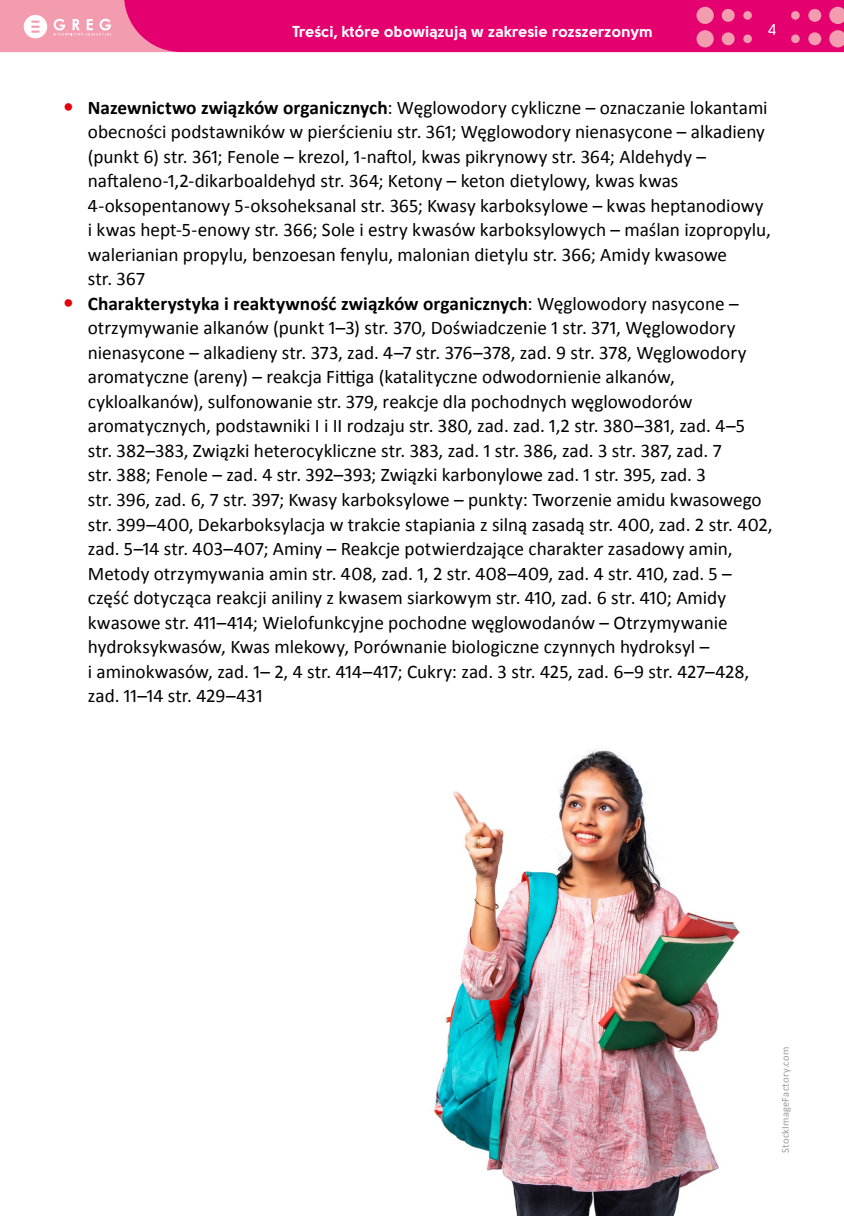
<style>
.page{position:relative;width:844px;height:1216px;background:#fff}
.page>*{position:absolute;margin:0;border:0;box-sizing:border-box;transform-origin:0 0}
.t1{font:19.25px/24.5px "Calibri";color:#000}
.t2{font:15.75px "Solomon Sans Bold";color:#fff}
.t3{font:15.75px "Solomon Sans Normal";color:#fff}
.t4{font:10.5px "Calibri";letter-spacing:.02em;color:#9c9c9d}
.s1{font-weight:700}
</style>
<div class="page">
<svg style="left:0;top:0;width:843px;height:52px;background:#e7207d"></svg>
<img style="left:434px;top:749px;width:306px;height:466px">
<p class="t2" style="left:292px;top:22px;width:362px">Treści, które obowiązują w zakresie rozszerzonym</p>
<p class="t3" style="left:767px;top:21px;width:10px">4</p>
<p class="t1" style="left:88px;top:95px;width:686px"><span class="s1">Nazewnictwo związków organicznych</span>: Węglowodory cykliczne – oznaczanie lokantami obecności podstawników w pierścieniu str. 361; Węglowodory nienasycone – alkadieny (punkt 6) str. 361; Fenole – krezol, 1-naftol, kwas pikrynowy str. 364; Aldehydy – naftaleno-1,2-dikarboaldehyd str. 364; Ketony – keton dietylowy, kwas kwas 4-oksopentanowy 5-oksoheksanal str. 365; Kwasy karboksylowe – kwas heptanodiowy i kwas hept-5-enowy str. 366; Sole i estry kwasów karboksylowych – maślan izopropylu, walerianian propylu, benzoesan fenylu, malonian dietylu str. 366; Amidy kwasowe<br>str. 367<br><span class="s1">Charakterystyka i reaktywność związków organicznych</span>: Węglowodory nasycone – otrzymywanie alkanów (punkt 1–3) str. 370, Doświadczenie 1 str. 371, Węglowodory nienasycone – alkadieny str. 373, zad. 4–7 str. 376–378, zad. 9 str. 378, Węglowodory aromatyczne (areny) – reakcja Fittiga (katalityczne odwodornienie alkanów, cykloalkanów), sulfonowanie str. 379, reakcje dla pochodnych węglowodorów aromatycznych, podstawniki I i II rodzaju str. 380, zad. zad. 1,2 str. 380–381, zad. 4–5 str. 382–383, Związki heterocykliczne str. 383, zad. 1 str. 386, zad. 3 str. 387, zad. 7<br>str. 388; Fenole – zad. 4 str. 392–393; Związki karbonylowe zad. 1 str. 395, zad. 3<br>str. 396, zad. 6, 7 str. 397; Kwasy karboksylowe – punkty: Tworzenie amidu kwasowego str. 399–400, Dekarboksylacja w trakcie stapiania z silną zasadą str. 400, zad. 2 str. 402, zad. 5–14 str. 403–407; Aminy – Reakcje potwierdzające charakter zasadowy amin, Metody otrzymywania amin str. 408, zad. 1, 2 str. 408–409, zad. 4 str. 410, zad. 5 – część dotycząca reakcji aniliny z kwasem siarkowym str. 410, zad. 6 str. 410; Amidy kwasowe str. 411–414; Wielofunkcyjne pochodne węglowodanów – Otrzymywanie hydroksykwasów, Kwas mlekowy, Porównanie biologiczne czynnych hydroksyl –<br>i aminokwasów, zad. 1– 2, 4 str. 414–417; Cukry: zad. 3 str. 425, zad. 6–9 str. 427–428, zad. 11–14 str. 429–431</p>
<p class="t4" style="left:778px;top:1152px;width:108px;rotate:-90deg">StockImageFactory.com</p>
</div>
